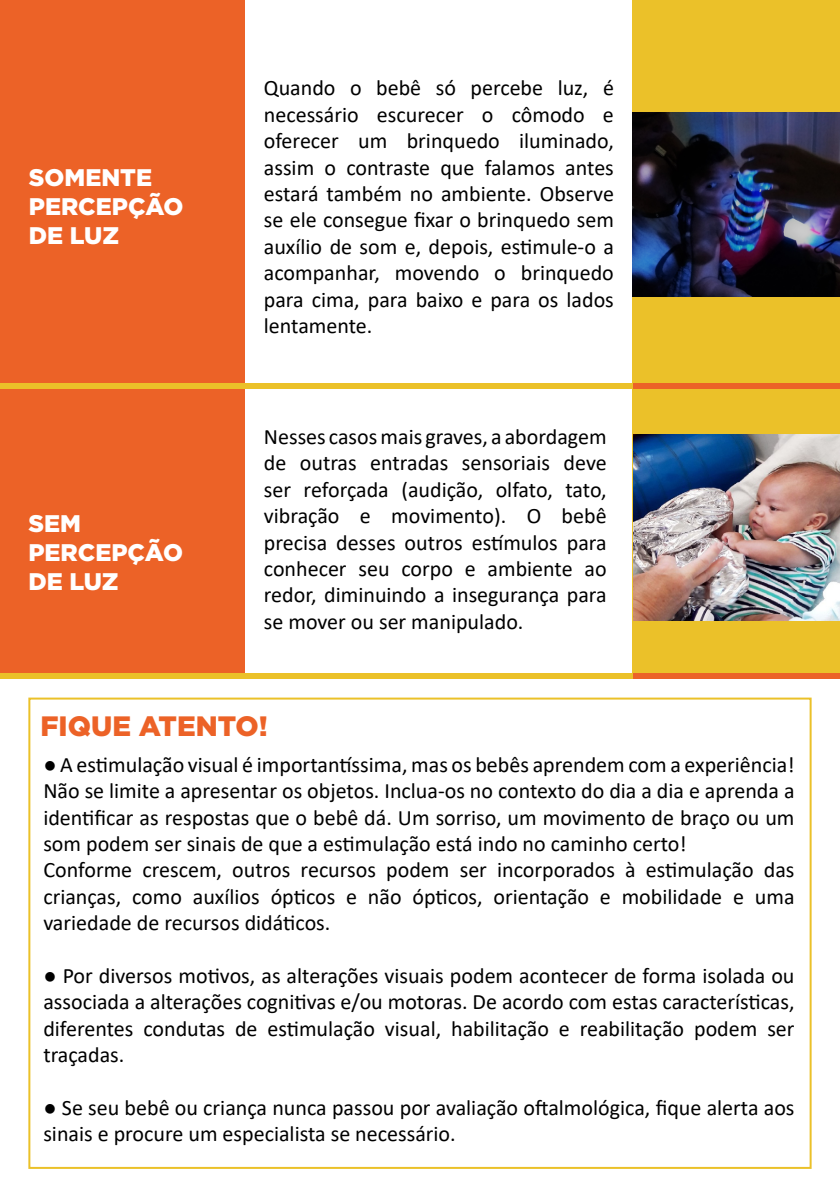
<style>
.page{position:relative;width:840px;height:1191px;background:#fff}
.page>*{position:absolute;margin:0;border:0;box-sizing:border-box;transform-origin:0 0}
.t1{font:900 28px "Gotham";color:#ec6227}
.t2{font:900 24px/28.8px "Gotham";color:#fff}
.t3{font:22px/26.4px "Calibri";color:#000;text-align:justify}
</style>
<div class="page">
<div style="left:632px;top:0;width:207px;height:675px;background:#ebc129"></div>
<div style="left:0;top:0;width:244px;height:673px;background:#ec6227"></div>
<img style="left:632px;top:112px;width:207px;height:184px">
<img style="left:633px;top:434px;width:206px;height:187px">
<div style="left:28px;top:697px;width:783px;height:471px;border:2px solid #ebc129"></div>
<div style="left:588px;top:383px;width:251px;height:6px;background:#ec6227"></div>
<div style="left:0;top:383px;width:632px;height:6px;background:#ebc129"></div>
<div style="left:592px;top:673px;width:247px;height:5px;background:#ec6227"></div>
<div style="left:0;top:673px;width:632px;height:5px;background:#ebc129"></div>
<p class="t2" style="left:29px;top:163px;width:156px">SOMENTE<br>PERCEPÇÃO<br>DE LUZ</p>
<p class="t2" style="left:28px;top:509px;width:156px">SEM<br>PERCEPÇÃO<br>DE LUZ</p>
<p class="t3" style="left:264px;top:74px;width:351px">Quando o bebê só percebe luz, é necessário escurecer o cômodo e oferecer um brinquedo iluminado, assim o contraste que falamos antes estará também no ambiente. Observe se ele consegue fixar o brinquedo sem auxílio de som e, depois, estimule-o a acompanhar, movendo o brinquedo para cima, para baixo e para os lados lentamente.</p>
<p class="t3" style="left:264px;top:423px;width:344px">Nesses casos mais graves, a abordagem de outras entradas sensoriais deve ser reforçada (audição, olfato, tato, vibração e movimento). O bebê precisa desses outros estímulos para conhecer seu corpo e ambiente ao redor, diminuindo a insegurança para se mover ou ser manipulado.</p>
<p class="t1" style="left:40px;top:707px;width:229px">FIQUE ATENTO!</p>
<p class="t3" style="left:43px;top:750px;width:752px;text-align:left">● A estimulação visual é importantíssima, mas os bebês aprendem com a experiência!<br>Não se limite a apresentar os objetos. Inclua-os no contexto do dia a dia e aprenda a identificar as respostas que o bebê dá. Um sorriso, um movimento de braço ou um som podem ser sinais de que a estimulação está indo no caminho certo!<br>Conforme crescem, outros recursos podem ser incorporados à estimulação das crianças, como auxílios ópticos e não ópticos, orientação e mobilidade e uma variedade de recursos didáticos.</p>
<p class="t3" style="left:43px;top:962px;width:752px">● Por diversos motivos, as alterações visuais podem acontecer de forma isolada ou associada a alterações cognitivas e/ou motoras. De acordo com estas características, diferentes condutas de estimulação visual, habilitação e reabilitação podem ser traçadas.</p>
<p class="t3" style="left:43px;top:1094px;width:752px">● Se seu bebê ou criança nunca passou por avaliação oftalmológica, fique alerta aos sinais e procure um especialista se necessário.</p>
</div>
